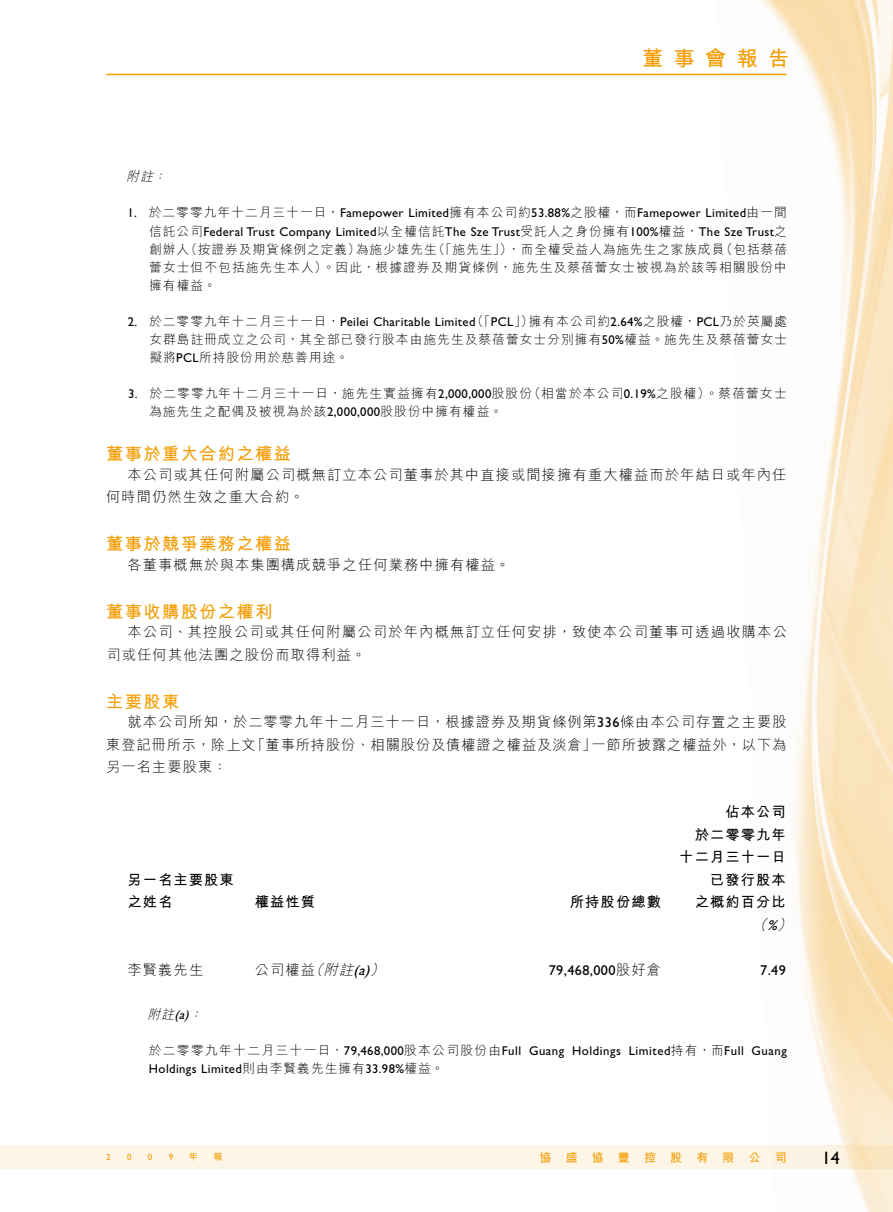
<style>
.page{position:relative;width:893px;height:1212px;background:#fff}
.page>*{position:absolute;margin:0;border:0;box-sizing:border-box;transform-origin:0 0}
.t1{font:700 21px "M Hei HK";letter-spacing:.5em;color:#f49c00}
.t2{font:18px "Gill Sans Std";color:#000}
.t3{font:700 17.25px "M Hei HK";letter-spacing:.08em;color:#f49c00}
.t4{font:300 14.25px/22.5px "M Hei HK";letter-spacing:.075em;color:#000}
.t5{font:700 14.25px/22.5px "M Hei HK";letter-spacing:.08em;color:#000;text-align:right}
.t6{font:14.25px "Gill Sans Std";letter-spacing:.03em;color:#000}
.t7{font:italic 300 14.25px "M Hei HK";color:#000}
.t8{font:italic 14.25px "Gill Sans Std";color:#000}
.t9{font:300 12.75px/18px "M Hei HK";letter-spacing:.08em;color:#000}
.t10{font:12.75px "Gill Sans Std";letter-spacing:.03em;color:#000}
.t11{font:300 12.75px "M Hei HK";letter-spacing:.105em;color:#000}
.t12{font:italic 300 12.75px "M Hei HK";color:#000}
.t13{font:italic 12.75px "Gill Sans Std";color:#000}
.t14{font:700 12px "M Hei HK";letter-spacing:1.175em;color:#f49c00}
.t15{font:9px "Gill Sans Std";color:#f49c00}
.t16{font:700 9px "M Hei HK";color:#f49c00}
.s1{font-family:"M Hei HK";font-weight:300}
.s2{font-family:"Gill Sans Std";font-weight:400}
</style>
<div class="page">
<img style="left:716px;top:0;width:177px;height:1212px">
<div style="left:0;top:1145px;width:893px;height:23px;background:#fdf5e6"></div>
<hr style="left:106px;top:74px;width:681px;height:1px;background:#f49c00">
<h1 class="t1" style="left:642px;top:43px;width:148px">董事會報告</h1>
<p class="t12" style="left:126px;top:168px;width:33px">附註</p>
<p class="t10" style="left:149px;top:206px;width:639px"><span class="s1">於二零零九年十二月三十一日，</span>Famepower Limited<span class="s1">擁有本公司約</span>53.88%<span class="s1">之股權，而</span>Famepower Limited<span class="s1">由一間</span></p>
<p class="t12" style="left:153px;top:168px;width:19px">：</p>
<p class="t10" style="left:128px;top:206px;width:11px">1.</p>
<p class="t10" style="left:128px;top:314px;width:11px">2.</p>
<p class="t10" style="left:128px;top:386px;width:11px">3.</p>
<p class="t10" style="left:149px;top:224px;width:639px"><span class="s1">信託公司</span>Federal Trust Company Limited<span class="s1">以全權信託</span>The Sze Trust<span class="s1">受託人之身份擁有</span>100%<span class="s1">權益，</span>The Sze Trust<span class="s1">之</span></p>
<p class="t9" style="left:720px;top:239px;width:68px">（包括蔡蓓</p>
<p class="t9" style="left:149px;top:239px;width:639px">創辦人<br>蕾女士但不包括施先生本人）。因此，根據證券及期貨條例，施先生及蔡蓓蕾女士被視為於該等相關股份中擁有權益。</p>
<p class="t9" style="left:529px;top:311px;width:260px">擁有本公司約<span class="s2">2.64%</span>之股權，<span class="s2">PCL</span>乃於英屬處</p>
<p class="t9" style="left:185px;top:239px;width:177px">（按證券及期貨條例之定義）</p>
<p class="t9" style="left:432px;top:239px;width:81px">（「施先生」）</p>
<p class="t9" style="left:508px;top:239px;width:219px">，而全權受益人為施先生之家族成員</p>
<p class="t9" style="left:356px;top:239px;width:83px">為施少雄先生</p>
<p class="t9" style="left:471px;top:311px;width:64px">（「<span class="s2">PCL</span>」）</p>
<p class="t10" style="left:149px;top:314px;width:328px"><span class="s1">於二零零九年十二月三十一日，</span>Peilei Charitable Limited</p>
<p class="t9" style="left:149px;top:329px;width:639px">女群島註冊成立之公司，其全部已發行股本由施先生及蔡蓓蕾女士分別擁有<span class="s2">50%</span>權益。施先生及蔡蓓蕾女士擬將<span class="s2">PCL</span>所持股份用於慈善用途。</p>
<p class="t9" style="left:528px;top:383px;width:260px">（相當於本公司<span class="s2">0.19%</span>之股權）。蔡蓓蕾女士</p>
<p class="t9" style="left:149px;top:383px;width:384px">於二零零九年十二月三十一日，施先生實益擁有<span class="s2">2,000,000</span>股股份</p>
<p class="t9" style="left:149px;top:401px;width:355px">為施先生之配偶及被視為於該<span class="s2">2,000,000</span>股股份中擁有權益。</p>
<h3 class="t3" style="left:106px;top:441px;width:186px">董事於重大合約之權益</h3>
<p class="t4" style="left:106px;top:463px;width:682px;text-indent:21px">本公司或其任何附屬公司概無訂立本公司董事於其中直接或間接擁有重大權益而於年結日或年內任何時間仍然生效之重大合約。</p>
<h3 class="t3" style="left:106px;top:531px;width:186px">董事於競爭業務之權益</h3>
<p class="t4" style="left:128px;top:553px;width:384px">各董事概無於與本集團構成競爭之任何業務中擁有權益。</p>
<h3 class="t3" style="left:106px;top:599px;width:168px">董事收購股份之權利</h3>
<p class="t4" style="left:107px;top:620px;width:682px;text-indent:21px">本公司、其控股公司或其任何附屬公司於年內概無訂立任何安排，致使本公司董事可透過收購本公司或任何其他法團之股份而取得利益。</p>
<h3 class="t3" style="left:106px;top:689px;width:75px">主要股東</h3>
<p class="t4" style="left:128px;top:710px;width:660px;text-align:right">就本公司所知，於二零零九年十二月三十一日，根據證券及期貨條例第<span class="s2">336</span>條由本公司存置之主要股一節所披露之權益外，以下為</p>
<p class="t4" style="left:106px;top:733px;width:151px">東登記冊所示，除上文另一名主要股東：</p>
<p class="t4" style="left:251px;top:733px;width:347px">「董事所持股份、相關股份及債權證之權益及淡倉」</p>
<p class="t5" style="left:127px;top:867px;width:108px">另一名主要股東</p>
<p class="t5" style="left:679px;top:800px;width:108px">佔本公司<br>於二零零九年十二月三十一日已發行股本</p>
<p class="t5" style="left:127px;top:890px;width:46px">之姓名</p>
<p class="t5" style="left:255px;top:890px;width:62px">權益性質</p>
<p class="t5" style="left:570px;top:890px;width:93px">所持股份總數</p>
<p class="t5" style="left:695px;top:890px;width:93px">之概約百分比</p>
<p class="t4" style="left:128px;top:958px;width:77px">李賢義先生</p>
<p class="t13" style="left:174px;top:1007px;width:34px"><span class="s1">：</span>(a(</p>
<p class="t12" style="left:148px;top:1005px;width:33px">附註</p>
<p class="t7" style="left:309px;top:960px;width:21px">（</p>
<p class="t8" style="left:365px;top:962px;width:26px">)<span class="s1">）</span></p>
<p class="t7" style="left:323px;top:960px;width:36px">附註</p>
<p class="t4" style="left:255px;top:958px;width:62px">公司權益</p>
<p class="t8" style="left:353px;top:962px;width:17px">a(</p>
<p class="t6" style="left:549px;top:962px;width:114px">79,468,000<span class="s1">股好倉</span></p>
<p class="t7" style="left:752px;top:915px;width:46px">) (</p>
<p class="t8" style="left:767px;top:917px;width:16px">%</p>
<p class="t6" style="left:760px;top:962px;width:27px">7.49</p>
<p class="t11" style="left:149px;top:1041px;width:374px">於二零零九年十二月三十一日，<span class="s2">79,468,000</span>股本公司股份由<span class="s2">Full</span></p>
<p class="t10" style="left:149px;top:1061px;width:297px">Holdings Limited<span class="s1">則由李賢義先生擁有</span>33.98%<span class="s1">權益。</span></p>
<p class="t10" style="left:529px;top:1043px;width:37px">Guang</p>
<p class="t10" style="left:572px;top:1043px;width:50px">Holdings</p>
<p class="t10" style="left:629px;top:1043px;width:117px">Limited<span class="s1">持有，而</span>Full</p>
<p class="t10" style="left:752px;top:1043px;width:37px">Guang</p>
<p class="t15" style="left:106px;top:1151px;width:6px">2</p>
<p class="t15" style="left:127px;top:1151px;width:6px">0</p>
<p class="t15" style="left:148px;top:1151px;width:6px">0</p>
<p class="t15" style="left:169px;top:1151px;width:6px">9</p>
<p class="t16" style="left:189px;top:1150px;width:10px">年</p>
<p class="t16" style="left:213px;top:1150px;width:10px">報</p>
<p class="t14" style="left:540px;top:1148px;width:249px">協盛協豐控股有限公司</p>
<h2 class="t2" style="left:822px;top:1147px;width:19px">14</h2>
</div>
